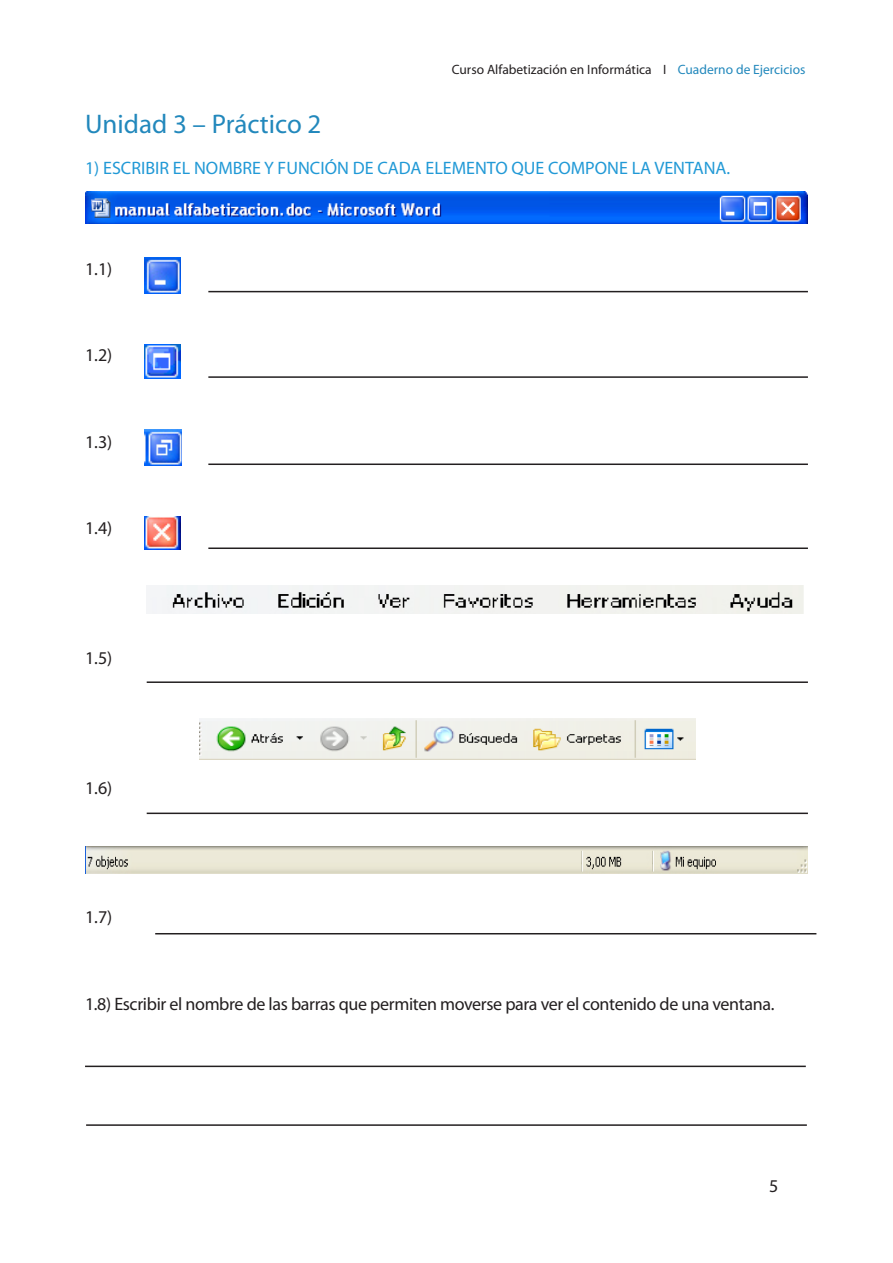
<style>
.page{position:relative;width:893px;height:1263px;background:#fff}
.page>*{position:absolute;margin:0;border:0;box-sizing:border-box;transform-origin:0 0}
.t1{font:27px "Myriad Pro";color:#2288bc}
.t2{font:18px "Myriad Pro";letter-spacing:-.02em;color:#231f20}
.t3{font:18px "Myriad Pro";color:#2199d6}
.t4{font:13.5px "Myriad Pro";color:#231f20}
.s1{color:#2288bc}
</style>
<div class="page">
<img style="left:85px;top:191px;width:723px;height:33px">
<img style="left:145px;top:257px;width:36px;height:36px">
<img style="left:145px;top:344px;width:36px;height:35px">
<img style="left:145px;top:430px;width:36px;height:36px">
<img style="left:145px;top:517px;width:36px;height:33px">
<img style="left:147px;top:586px;width:657px;height:27px">
<img style="left:199px;top:718px;width:497px;height:42px">
<img style="left:85px;top:846px;width:723px;height:27px">
<hr style="left:208px;top:291px;width:600px;height:1px;background:#231f20">
<hr style="left:208px;top:376px;width:600px;height:2px;background:#231f20">
<hr style="left:208px;top:463px;width:600px;height:2px;background:#231f20">
<hr style="left:208px;top:547px;width:600px;height:2px;background:#231f20">
<hr style="left:147px;top:681px;width:661px;height:2px;background:#231f20">
<hr style="left:147px;top:812px;width:661px;height:2px;background:#231f20">
<hr style="left:155px;top:933px;width:661px;height:1px;background:#231f20">
<hr style="left:85px;top:1065px;width:721px;height:2px;background:#231f20">
<hr style="left:86px;top:1124px;width:721px;height:2px;background:#231f20">
<p class="t4" style="left:452px;top:61px;width:355px">Curso Alfabetización en Informática I <span class="s1">Cuaderno de Ejercicios</span></p>
<p class="t1" style="left:85px;top:107px;width:238px">Unidad 3 – Práctico 2</p>
<p class="t3" style="left:85px;top:157px;width:647px">1) ESCRIBIR EL NOMBRE Y FUNCIÓN DE CADA ELEMENTO QUE COMPONE LA VENTANA.</p>
<p class="t2" style="left:85px;top:258px;width:29px">1.1)</p>
<p class="t2" style="left:85px;top:344px;width:29px">1.2)</p>
<p class="t2" style="left:85px;top:431px;width:29px">1.3)</p>
<p class="t2" style="left:85px;top:517px;width:29px">1.4)</p>
<p class="t2" style="left:85px;top:647px;width:29px">1.5)</p>
<p class="t2" style="left:85px;top:776px;width:29px">1.6)</p>
<p class="t2" style="left:85px;top:906px;width:29px">1.7)</p>
<p class="t2" style="left:85px;top:993px;width:691px">1.8) Escribir el nombre de las barras que permiten moverse para ver el contenido de una ventana.</p>
<p class="t2" style="left:769px;top:1175px;width:11px">5</p>
</div>
